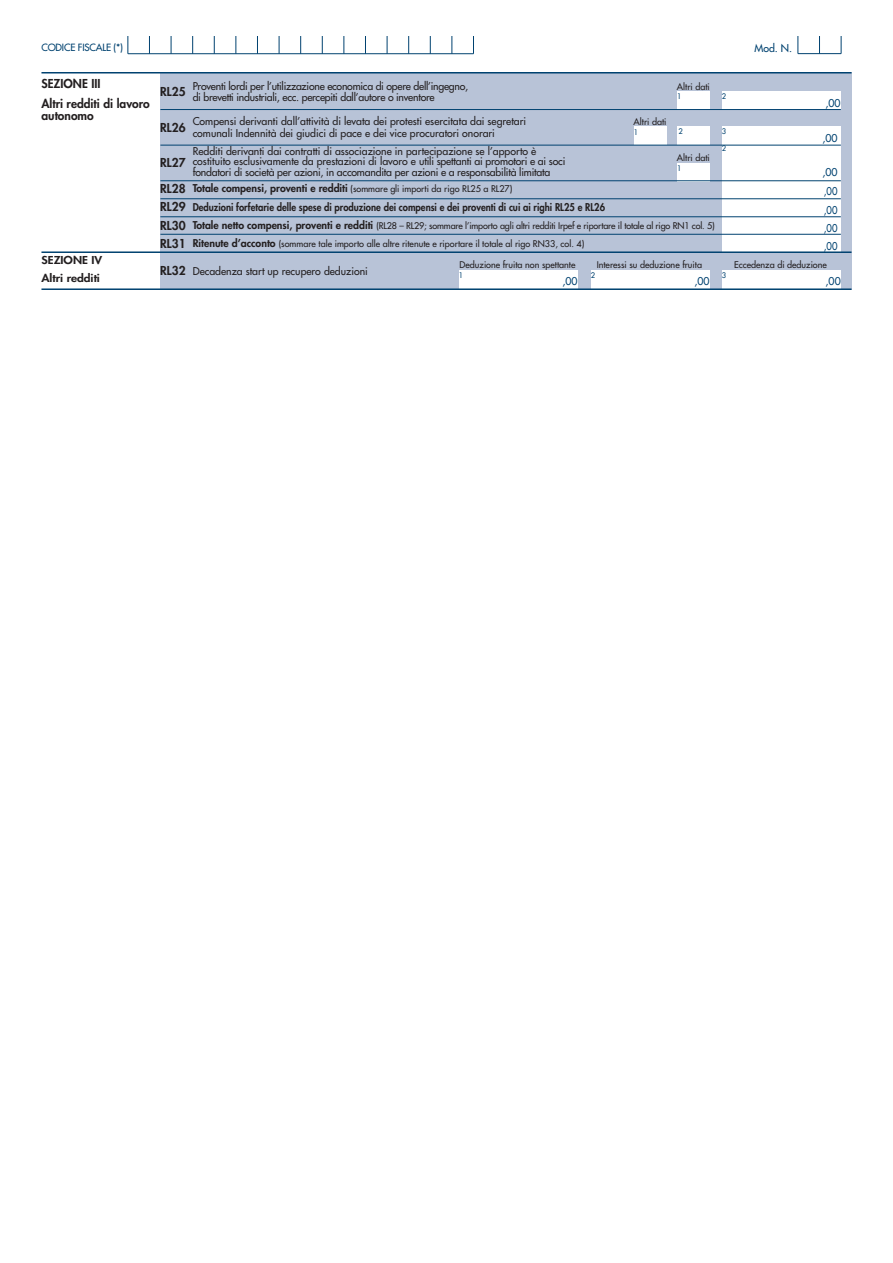
<style>
.page{position:relative;width:893px;height:1263px;background:#fff}
.page>*{position:absolute;margin:0;border:0;box-sizing:border-box;transform-origin:0 0}
.t1{font:800 12px/19.5px "Futura";color:#231f20}
.t2{font:800 10.65px/17.2px "Futura";color:#231f20;scale:1.13 1}
.t3{font:10.5px/10.5px "Futura";color:#231f20}
.t4{font:10.5px/10.5px "Futura";letter-spacing:-.025em;color:#231f20}
.t5{font:800 10.5px "Futura";color:#231f20;scale:.9 1}
.t6{font:10.5px "Futura";color:#004270}
.t7{font:10.5px/18.3px "Futura";color:#004270;text-align:justify;scale:.9 1}
.t8{font:9.75px "Futura";letter-spacing:-.015em;color:#004270}
.t9{font:9px "Futura";color:#231f20}
.t10{font:7.5px "Futura";color:#004270}
.s1{font-weight:800;font-size:10.5px}
.s2{font-size:12px}
.s3{font-weight:800;font-size:12px}
</style>
<div class="page">
<div style="left:160px;top:72px;width:691px;height:217px;background:#b8c3d7"></div>
<svg style="left:841px;top:36px;width:1px;height:18px"></svg>
<svg style="left:819px;top:36px;width:1px;height:17px"></svg>
<svg style="left:797px;top:36px;width:1px;height:18px"></svg>
<hr style="left:798px;top:53px;width:43px;height:1px;background:#004270">
<svg style="left:473px;top:36px;width:1px;height:18px"></svg>
<svg style="left:451px;top:36px;width:1px;height:17px"></svg>
<svg style="left:430px;top:36px;width:1px;height:17px"></svg>
<svg style="left:408px;top:36px;width:1px;height:17px"></svg>
<svg style="left:387px;top:36px;width:1px;height:17px"></svg>
<svg style="left:365px;top:36px;width:1px;height:17px"></svg>
<svg style="left:343px;top:36px;width:1px;height:17px"></svg>
<svg style="left:322px;top:36px;width:1px;height:17px"></svg>
<svg style="left:300px;top:36px;width:1px;height:17px"></svg>
<svg style="left:279px;top:36px;width:1px;height:17px"></svg>
<svg style="left:257px;top:36px;width:1px;height:17px"></svg>
<svg style="left:235px;top:36px;width:1px;height:17px"></svg>
<svg style="left:214px;top:36px;width:1px;height:17px"></svg>
<svg style="left:192px;top:36px;width:1px;height:17px"></svg>
<svg style="left:171px;top:36px;width:1px;height:17px"></svg>
<svg style="left:149px;top:36px;width:1px;height:17px"></svg>
<svg style="left:127px;top:36px;width:1px;height:18px"></svg>
<hr style="left:128px;top:53px;width:345px;height:1px;background:#004270">
<div style="left:722px;top:179px;width:119px;height:19px;background:#fff"></div>
<div style="left:722px;top:198px;width:119px;height:18px;background:#fff"></div>
<div style="left:722px;top:216px;width:119px;height:18px;background:#fff"></div>
<div style="left:722px;top:234px;width:119px;height:19px;background:#fff"></div>
<div style="left:722px;top:270px;width:119px;height:18px;background:#fff"></div>
<div style="left:591px;top:270px;width:119px;height:18px;background:#fff"></div>
<div style="left:459px;top:270px;width:119px;height:18px;background:#fff"></div>
<hr style="left:160px;top:198px;width:681px;height:1px;background:#004270">
<hr style="left:160px;top:234px;width:681px;height:1px;background:#004270">
<hr style="left:160px;top:216px;width:681px;height:1px;background:#004270">
<hr style="left:41px;top:251px;width:810px;height:2px;background:#004270">
<hr style="left:41px;top:288px;width:810px;height:2px;background:#004270">
<hr style="left:41px;top:72px;width:810px;height:2px;background:#004270">
<div style="left:722px;top:127px;width:119px;height:18px;background:#fff"></div>
<div style="left:722px;top:145px;width:119px;height:36px;background:#fff"></div>
<div style="left:722px;top:92px;width:119px;height:18px;background:#fff"></div>
<div style="left:677px;top:92px;width:33px;height:18px;background:#fff"></div>
<hr style="left:160px;top:109px;width:681px;height:1px;background:#004270">
<div style="left:677px;top:127px;width:33px;height:18px;background:#fff"></div>
<div style="left:634px;top:127px;width:32px;height:18px;background:#fff"></div>
<div style="left:677px;top:163px;width:33px;height:18px;background:#fff"></div>
<hr style="left:160px;top:145px;width:681px;height:1px;background:#004270">
<hr style="left:160px;top:180px;width:681px;height:1px;background:#004270">
<p class="t8" style="left:41px;top:43px;width:83px">CODICE FISCALE (*)</p>
<p class="t6" style="left:754px;top:43px;width:39px">Mod. N.</p>
<p class="t1" style="left:41px;top:75px;width:110px">SEZIONE III<br>Altri redditi di lavoro</p>
<p class="t1" style="left:41px;top:106px;width:54px">autonomo</p>
<p class="t4" style="left:193px;top:82px;width:277px">Proventi lordi per l’utilizzazione economica di opere dell’ingegno, di brevetti industriali, ecc. percepiti dall’autore o inventore</p>
<p class="t9" style="left:677px;top:82px;width:34px">Altri dati</p>
<p class="t1" style="left:160px;top:83px;width:27px">RL25</p>
<p class="t1" style="left:160px;top:118px;width:27px">RL26</p>
<p class="t10" style="left:722px;top:93px;width:6px">2</p>
<p class="t10" style="left:677px;top:93px;width:6px">1</p>
<p class="t3" style="left:193px;top:116px;width:335px;line-height:12px">Compensi derivanti dall’attività di levata dei protesti esercitata dai segretari comunali Indennità dei giudici di pace e dei vice procuratori onorari</p>
<p class="t9" style="left:634px;top:117px;width:34px">Altri dati</p>
<p class="t10" style="left:634px;top:128px;width:6px">1</p>
<p class="t10" style="left:679px;top:128px;width:6px">2</p>
<p class="t10" style="left:722px;top:128px;width:6px">3</p>
<p class="t3" style="left:193px;top:147px;width:374px">Redditi derivanti dai contratti di associazione in partecipazione se l’apporto è costituito esclusivamente da prestazioni di lavoro e utili spettanti ai promotori e ai soci fondatori di società per azioni, in accomandita per azioni e a responsabilità limitata</p>
<p class="t1" style="left:160px;top:154px;width:27px">RL27</p>
<p class="t9" style="left:193px;top:185px;width:321px"><span class="s1">Totale compensi, proventi e redditi</span> (sommare gli importi da rigo RL25 a RL27)</p>
<p class="t1" style="left:160px;top:180px;width:27px">RL28</p>
<p class="t9" style="left:677px;top:153px;width:34px">Altri dati</p>
<p class="t10" style="left:677px;top:164px;width:6px">1</p>
<p class="t10" style="left:722px;top:144px;width:6px">2</p>
<p class="t5" style="left:160px;top:202px;width:496px"><span class="s2">RL29</span> Deduzioni forfetarie delle spese di produzione dei compensi e dei proventi di cui ai righi RL25 e RL26</p>
<p class="t9" style="left:160px;top:240px;width:426px"><span class="s3">RL31</span> <span class="s1">Ritenute d’acconto</span> (sommare tale importo alle altre ritenute e riportare il totale al rigo RN33, col. 4)</p>
<p class="t9" style="left:160px;top:221px;width:556px"><span class="s3">RL30</span> <span class="s1">Totale netto compensi, proventi e redditi</span> (RL28 – RL29; sommare l’importo agli altri redditi Irpef e riportare il totale al rigo RN1 col. 5)</p>
<p class="t6" style="left:825px;top:98px;width:17px">,00</p>
<p class="t6" style="left:822px;top:133px;width:17px">,00</p>
<p class="t6" style="left:822px;top:167px;width:17px">,00</p>
<p class="t7" style="left:824px;top:183px;width:17px">,00 ,00 ,00 ,00</p>
<p class="t2" style="left:42px;top:253px;width:55px">SEZIONE IV<br>Altri redditi</p>
<p class="t9" style="left:460px;top:260px;width:117px">Deduzione fruita non spettante</p>
<p class="t9" style="left:597px;top:260px;width:107px">Interessi su deduzione fruita</p>
<p class="t9" style="left:734px;top:260px;width:94px">Eccedenza di deduzione</p>
<p class="t3" style="left:160px;top:266px;width:209px"><span class="s3">RL32</span> Decadenza start up recupero deduzioni</p>
<p class="t10" style="left:722px;top:271px;width:6px">3</p>
<p class="t10" style="left:591px;top:271px;width:6px">2</p>
<p class="t10" style="left:459px;top:271px;width:6px">1</p>
<p class="t6" style="left:562px;top:276px;width:17px">,00</p>
<p class="t6" style="left:694px;top:276px;width:17px">,00</p>
<p class="t6" style="left:826px;top:276px;width:17px">,00</p>
</div>
